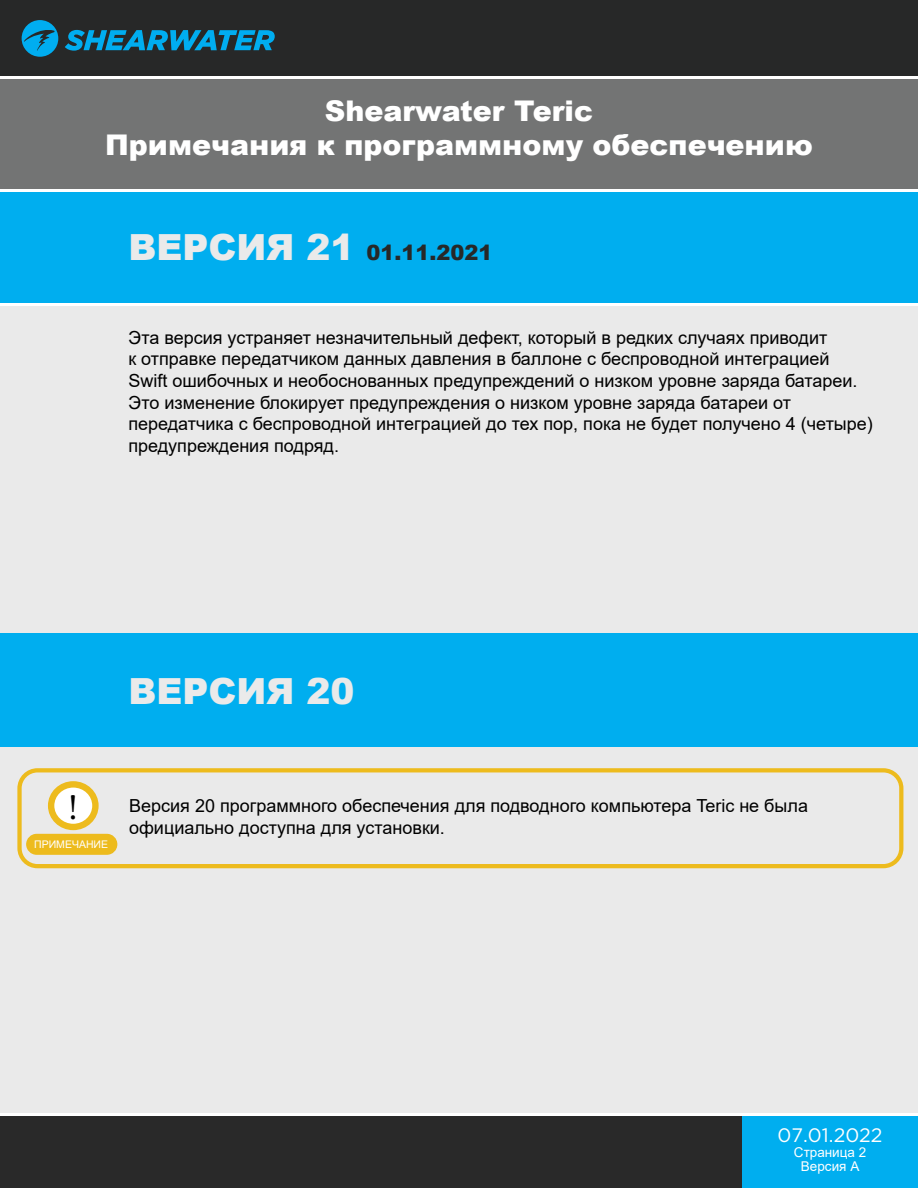
<style>
.page{position:relative;width:918px;height:1188px;background:#fff}
.page>*{position:absolute;margin:0;border:0;box-sizing:border-box;transform-origin:0 0}
.t1{font:900 36px "Arial";color:#eaeaea}
.t2{font:36px "Minion Pro";color:#000}
.t3{font:900 28.5px/34.2px "Arial";color:#fff;text-align:center}
.t4{font:900 21px "Arial";color:#272828}
.t5{font:19.5px "Gotham HTF";color:#fff}
.t6{font:18px/21.6px "Arial";color:#000}
.t7{font:13.5px "Arial";color:#fff}
.t8{font:10.5px "Arial";color:#fff}
.s1{font-size:36px;color:#eaeaea}
</style>
<div class="page">
<div style="left:0;top:0;width:918px;height:77px;background:#272828"></div>
<div style="left:0;top:1114px;width:918px;height:74px;background:#292929"></div>
<div style="left:0;top:305px;width:918px;height:809px;background:#eaeaea"></div>
<svg style="left:65px;top:30px;width:210px;height:21px"></svg>
<svg style="left:22px;top:20px;width:36px;height:37px"></svg>
<div style="left:0;top:191px;width:918px;height:114px;background:#00aeef"></div>
<div style="left:0;top:77px;width:918px;height:114px;background:#737474"></div>
<div style="left:742px;top:1114px;width:176px;height:74px;background:#00aeef"></div>
<hr style="left:0;top:76px;width:918px;height:3px;background:#fff">
<hr style="left:0;top:189px;width:918px;height:3px;background:#fff">
<hr style="left:0;top:303px;width:918px;height:3px;background:#fff">
<hr style="left:0;top:1113px;width:918px;height:3px;background:#fff">
<div style="left:1px;top:633px;width:917px;height:114px;background:#00aeef"></div>
<div style="left:17px;top:768px;width:886px;height:100px;border:4px solid #edbb1d;border-radius:18px"></div>
<svg style="left:51px;top:784px;width:44px;height:43px"></svg>
<div style="left:48px;top:781px;width:51px;height:49px;border:6px solid #edbb1d;border-radius:50%"></div>
<div style="left:27px;top:835px;width:90px;height:19px;background:#edbb1d;border-radius:10px"></div>
<div style="left:26px;top:834px;width:91px;height:21px;border:2px solid #edbb1d;border-radius:10px"></div>
<h2 class="t3" style="left:105px;top:93px;width:709px">Shearwater Teric<br>Примечания к программному обеспечению</h2>
<p class="t4" style="left:128px;top:237px;width:366px"><span class="s1">ВЕРСИЯ 21</span> 01.11.2021</p>
<p class="t6" style="left:128px;top:327px;width:746px">Эта версия устраняет незначительный дефект, который в редких случаях приводит<br>к отправке передатчиком данных давления в баллоне с беспроводной интеграцией Swift ошибочных и необоснованных предупреждений о низком уровне заряда батареи.<br>Это изменение блокирует предупреждения о низком уровне заряда батареи от передатчика с беспроводной интеграцией до тех пор, пока не будет получено 4 (четыре) предупреждения подряд.</p>
<h1 class="t1" style="left:128px;top:665px;width:228px">ВЕРСИЯ 20</h1>
<h1 class="t2" style="left:68px;top:783px;width:11px">!</h1>
<p class="t8" style="left:34px;top:837px;width:75px">ПРИМЕЧАНИЕ</p>
<p class="t6" style="left:129px;top:795px;width:680px">Версия 20 программного обеспечения для подводного компьютера Teric не была официально доступна для установки.</p>
<p class="t5" style="left:778px;top:1125px;width:107px">07.01.2022</p>
<p class="t7" style="left:801px;top:1157px;width:60px">Версия А</p>
<p class="t7" style="left:794px;top:1143px;width:74px">Страница 2</p>
</div>
